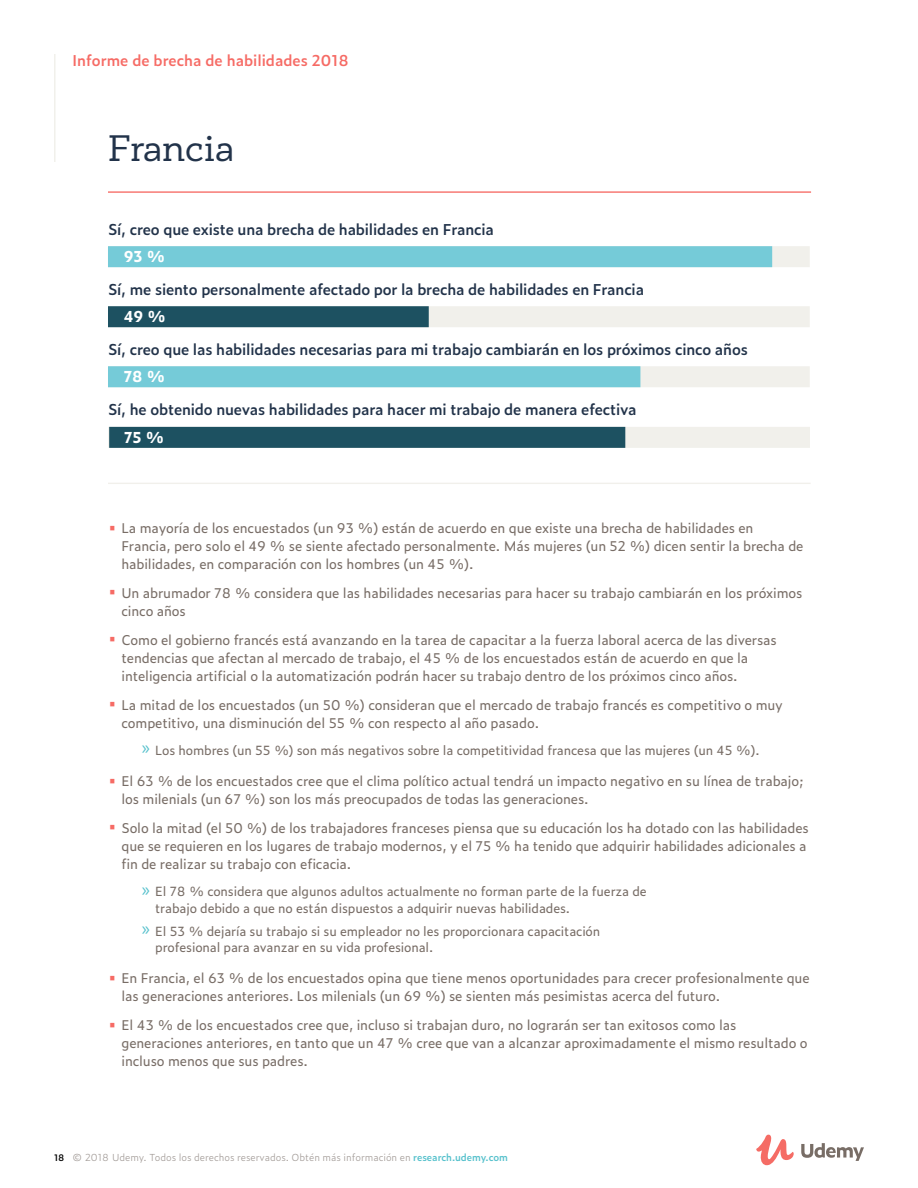
<style>
.page{position:relative;width:918px;height:1188px;background:#fff}
.page>*{position:absolute;margin:0;border:0;box-sizing:border-box;transform-origin:0 0}
.t1{font:39px "PF Bague Slab Pro";letter-spacing:-.01em;color:#22334a}
.t2{font:600 15px "Zeitung Pro";letter-spacing:-.01em;color:#22334a}
.t3{font:600 15px "Zeitung Pro";color:#f66b65}
.t4{font:700 15px "Zeitung Pro";letter-spacing:-.01em;color:#fff}
.t5{font:13.5px/18px "Zeitung Pro";letter-spacing:-.01em;color:#786d66}
.t6{font:12.75px/16.5px "Zeitung Pro";letter-spacing:-.01em;color:#786d66}
.t7{font:300 9.75px "Zeitung Pro";letter-spacing:-.005em;color:#a49d99}
.s1{font-size:21px;color:#f66b65}
.s2{font-family:"Myriad Pro";font-size:19.5px;color:#56c1cc}
.s3{font-weight:600;font-size:9px;color:#000}
.s4{font-weight:600;color:#56c1cc}
</style>
<div class="page">
<svg style="left:801px;top:1143px;width:63px;height:18px"></svg>
<svg style="left:756px;top:1135px;width:38px;height:30px"></svg>
<hr style="left:54px;top:54px;width:2px;height:108px;background:#f1f0eb">
<hr style="left:108px;top:191px;width:703px;height:2px;background:#f66b65">
<hr style="left:108px;top:483px;width:703px;height:1px;background:#f1f0eb">
<div style="left:108px;top:306px;width:702px;height:21px;background:#f1f0eb"></div>
<div style="left:108px;top:306px;width:321px;height:21px;background:#1d5161"></div>
<div style="left:108px;top:246px;width:702px;height:21px;background:#f1f0eb"></div>
<div style="left:108px;top:246px;width:664px;height:21px;background:#75cbd8"></div>
<div style="left:108px;top:366px;width:702px;height:21px;background:#f1f0eb"></div>
<div style="left:108px;top:366px;width:532px;height:21px;background:#75cbd8"></div>
<div style="left:108px;top:427px;width:702px;height:21px;background:#f1f0eb"></div>
<div style="left:109px;top:427px;width:516px;height:21px;background:#1d5161"></div>
<p class="t3" style="left:72px;top:49px;width:278px">Informe de brecha de habilidades 2018</p>
<h1 class="t1" style="left:108px;top:126px;width:128px">Francia</h1>
<p class="t2" style="left:108px;top:218px;width:387px">Sí, creo que existe una brecha de habilidades en Francia</p>
<p class="t4" style="left:124px;top:245px;width:43px">93 %</p>
<p class="t2" style="left:108px;top:278px;width:538px">Sí, me siento personalmente afectado por la brecha de habilidades en Francia</p>
<p class="t4" style="left:124px;top:305px;width:43px">49 %</p>
<p class="t2" style="left:108px;top:338px;width:641px">Sí, creo que las habilidades necesarias para mi trabajo cambiarán en los próximos cinco años</p>
<p class="t4" style="left:124px;top:365px;width:43px">78 %</p>
<p class="t2" style="left:108px;top:398px;width:530px">Sí, he obtenido nuevas habilidades para hacer mi trabajo de manera efectiva</p>
<p class="t4" style="left:124px;top:426px;width:41px">75 %</p>
<p class="t5" style="left:122px;top:519px;width:684px;text-indent:-14px"><span class="s1">•</span> La mayoría de los encuestados (un 93 %) están de acuerdo en que existe una brecha de habilidades en<br>Francia, pero solo el 49 % se siente afectado personalmente. Más mujeres (un 52 %) dicen sentir la brecha de habilidades, en comparación con los hombres (un 45 %).</p>
<p class="t5" style="left:122px;top:583px;width:682px;text-indent:-14px"><span class="s1">•</span> Un abrumador 78 % considera que las habilidades necesarias para hacer su trabajo cambiarán en los próximos cinco años</p>
<p class="t5" style="left:122px;top:630px;width:657px;text-indent:-14px"><span class="s1">•</span> Como el gobierno francés está avanzando en la tarea de capacitar a la fuerza laboral acerca de las diversas tendencias que afectan al mercado de trabajo, el 45 % de los encuestados están de acuerdo en que la inteligencia artificial o la automatización podrán hacer su trabajo dentro de los próximos cinco años.</p>
<p class="t5" style="left:122px;top:695px;width:663px;text-indent:-14px"><span class="s1">•</span> La mitad de los encuestados (un 50 %) consideran que el mercado de trabajo francés es competitivo o muy competitivo, una disminución del 55 % con respecto al año pasado.</p>
<p class="t6" style="left:142px;top:741px;width:619px"><span class="s2">»</span> Los hombres (un 55 %) son más negativos sobre la competitividad francesa que las mujeres (un 45 %).</p>
<p class="t5" style="left:122px;top:772px;width:684px;text-indent:-14px"><span class="s1">•</span> El 63 % de los encuestados cree que el clima político actual tendrá un impacto negativo en su línea de trabajo; los milenials (un 67 %) son los más preocupados de todas las generaciones.</p>
<p class="t5" style="left:122px;top:818px;width:689px;text-indent:-14px"><span class="s1">•</span> Solo la mitad (el 50 %) de los trabajadores franceses piensa que su educación los ha dotado con las habilidades que se requieren en los lugares de trabajo modernos, y el 75 % ha tenido que adquirir habilidades adicionales a fin de realizar su trabajo con eficacia.</p>
<p class="t6" style="left:155px;top:883px;width:493px;text-indent:-14px"><span class="s2">»</span> El 78 % considera que algunos adultos actualmente no forman parte de la fuerza de trabajo debido a que no están dispuestos a adquirir nuevas habilidades.</p>
<p class="t6" style="left:155px;top:922px;width:447px;text-indent:-14px"><span class="s2">»</span> El 53 % dejaría su trabajo si su empleador no les proporcionara capacitación profesional para avanzar en su vida profesional.</p>
<p class="t5" style="left:122px;top:969px;width:690px;text-indent:-14px"><span class="s1">•</span> En Francia, el 63 % de los encuestados opina que tiene menos oportunidades para crecer profesionalmente que las generaciones anteriores. Los milenials (un 69 %) se sienten más pesimistas acerca del futuro.</p>
<p class="t5" style="left:122px;top:1016px;width:688px;text-indent:-14px"><span class="s1">•</span> El 43 % de los encuestados cree que, incluso si trabajan duro, no lograrán ser tan exitosos como las generaciones anteriores, en tanto que un 47 % cree que van a alcanzar aproximadamente el mismo resultado o incluso menos que sus padres.</p>
<p class="t7" style="left:54px;top:1150px;width:456px"><span class="s3">18</span> © 2018 Udemy. Todos los derechos reservados. Obtén más información en <span class="s4">research.udemy.com</span></p>
</div>
